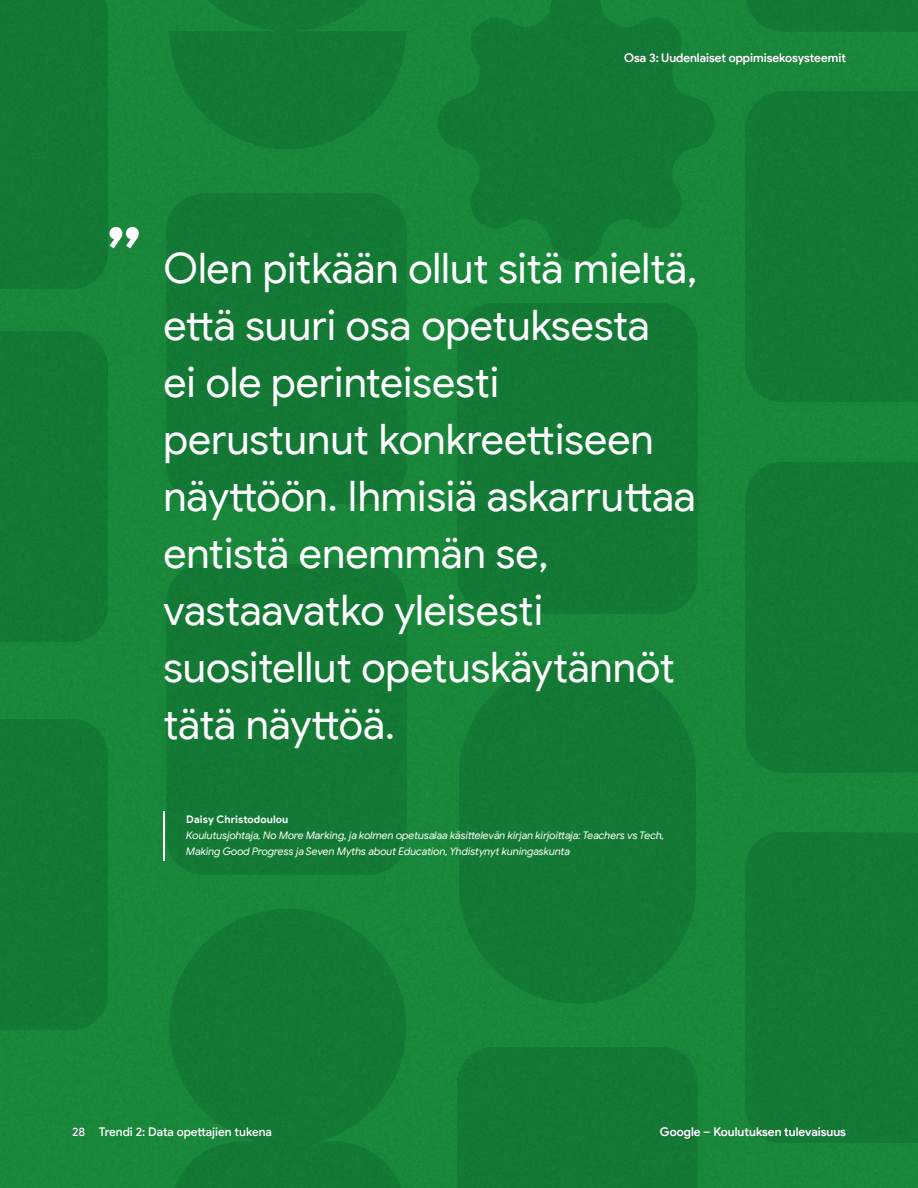
<style>
.page{position:relative;width:918px;height:1188px;background:#fff}
.page>*{position:absolute;margin:0;border:0;box-sizing:border-box;transform-origin:0 0}
.t1{font:42px/57px "Google Sans Display";color:#fff}
.t2{font:500 12px "Google Sans Display";color:#fff}
.t3{font:italic 10.5px/15.8px "Google Sans";letter-spacing:-.005em;color:#fff}
.t4{font:700 10.5px "Google Sans Display";letter-spacing:.01em;color:#fff}
.s1{font-weight:500;font-size:84px}
</style>
<div class="page">
<div style="left:102px;top:0;width:101px;height:723px;background:#19873b"></div>
<div style="left:406px;top:0;width:512px;height:51px;background:#19873b"></div>
<div style="left:357px;top:51px;width:153px;height:310px;background:#19873b"></div>
<div style="left:663px;top:51px;width:102px;height:595px;background:#19873b"></div>
<div style="left:765px;top:51px;width:153px;height:41px;background:#19873b"></div>
<div style="left:203px;top:149px;width:154px;height:45px;background:#19873b"></div>
<div style="left:510px;top:261px;width:153px;height:42px;background:#19873b"></div>
<div style="left:0;top:289px;width:102px;height:43px;background:#19873b"></div>
<div style="left:357px;top:361px;width:102px;height:285px;background:#19873b"></div>
<div style="left:765px;top:402px;width:153px;height:60px;background:#19873b"></div>
<div style="left:203px;top:504px;width:154px;height:60px;background:#19873b"></div>
<div style="left:459px;top:614px;width:204px;height:32px;background:#19873b"></div>
<div style="left:0;top:642px;width:102px;height:77px;background:#19873b"></div>
<div style="left:108px;top:723px;width:58px;height:52px;background:#19873b"></div>
<div style="left:855px;top:772px;width:63px;height:60px;background:#19873b"></div>
<div style="left:102px;top:775px;width:101px;height:413px;background:#19873b"></div>
<div style="left:203px;top:874px;width:97px;height:35px;background:#19873b"></div>
<div style="left:0;top:1030px;width:102px;height:158px;background:#19873b"></div>
<div style="left:406px;top:1017px;width:340px;height:67px;background:#19873b"></div>
<div style="left:406px;top:1084px;width:52px;height:104px;background:#19873b"></div>
<div style="left:698px;top:1084px;width:67px;height:104px;background:#19873b"></div>
<div style="left:765px;top:1143px;width:153px;height:45px;background:#19873b"></div>
<div style="left:0;top:0;width:108px;height:289px;background:#147935"></div>
<div style="left:0;top:719px;width:108px;height:311px;background:#147935"></div>
<div style="left:0;top:332px;width:108px;height:310px;background:#147935"></div>
<div style="left:166px;top:564px;width:240px;height:310px;background:#147935"></div>
<div style="left:166px;top:194px;width:240px;height:310px;background:#147935"></div>
<img style="left:170px;top:909px;width:236px;height:279px">
<img style="left:170px;top:0;width:236px;height:149px">
<div style="left:458px;top:303px;width:240px;height:311px;background:#147935"></div>
<div style="left:458px;top:1047px;width:240px;height:141px;background:#147935"></div>
<img style="left:431px;top:0;width:242px;height:261px">
<img style="left:673px;top:24px;width:48px;height:198px">
<div style="left:746px;top:92px;width:172px;height:310px;background:#147935"></div>
<div style="left:746px;top:0;width:172px;height:32px;background:#147935"></div>
<div style="left:746px;top:462px;width:172px;height:310px;background:#147935"></div>
<div style="left:746px;top:832px;width:172px;height:311px;background:#147935"></div>
<div style="left:401px;top:646px;width:100px;height:371px;background:#19873b"></div>
<div style="left:501px;top:646px;width:245px;height:53px;background:#19873b"></div>
<div style="left:654px;top:699px;width:100px;height:318px;background:#19873b"></div>
<div style="left:754px;top:772px;width:101px;height:60px;background:#19873b"></div>
<div style="left:350px;top:874px;width:51px;height:36px;background:#19873b"></div>
<div style="left:300px;top:874px;width:50px;height:36px;background:#19873b"></div>
<div style="left:501px;top:1004px;width:153px;height:13px;background:#19873b"></div>
<div style="left:300px;top:646px;width:106px;height:228px;background:#147935"></div>
<img style="left:300px;top:910px;width:106px;height:107px">
<div style="left:746px;top:646px;width:109px;height:126px;background:#147935"></div>
<div style="left:746px;top:832px;width:109px;height:185px;background:#147935"></div>
<img style="left:459px;top:658px;width:237px;height:297px">
<img style="left:481px;top:954px;width:193px;height:50px">
<hr style="left:164px;top:812px;width:1px;height:49px;background:#fff">
<p class="t2" style="left:624px;top:50px;width:223px">Osa 3: Uudenlaiset oppimisekosysteemit</p>
<p class="t1" style="left:164px;top:240px;width:535px;text-indent:-58px"><span class="s1">”</span> Olen pitkään ollut sitä mieltä, että suuri osa opetuksesta<br>ei ole perinteisesti perustunut konkreettiseen näyttöön. Ihmisiä askarruttaa entistä enemmän se, vastaavatko yleisesti suositellut opetuskäytännöt tätä näyttöä.</p>
<p class="t4" style="left:186px;top:813px;width:103px">Daisy Christodoulou</p>
<p class="t3" style="left:186px;top:828px;width:480px">Koulutusjohtaja, No More Marking, ja kolmen opetusalaa käsittelevän kirjan kirjoittaja: Teachers vs Tech,<br>Making Good Progress ja Seven Myths about Education, Yhdistynyt kuningaskunta</p>
<p class="t2" style="left:99px;top:1124px;width:175px">Trendi 2: Data opettajien tukena</p>
<p class="t2" style="left:72px;top:1124px;width:15px">28</p>
<p class="t2" style="left:660px;top:1124px;width:188px">Google – Koulutuksen tulevaisuus</p>
</div>
